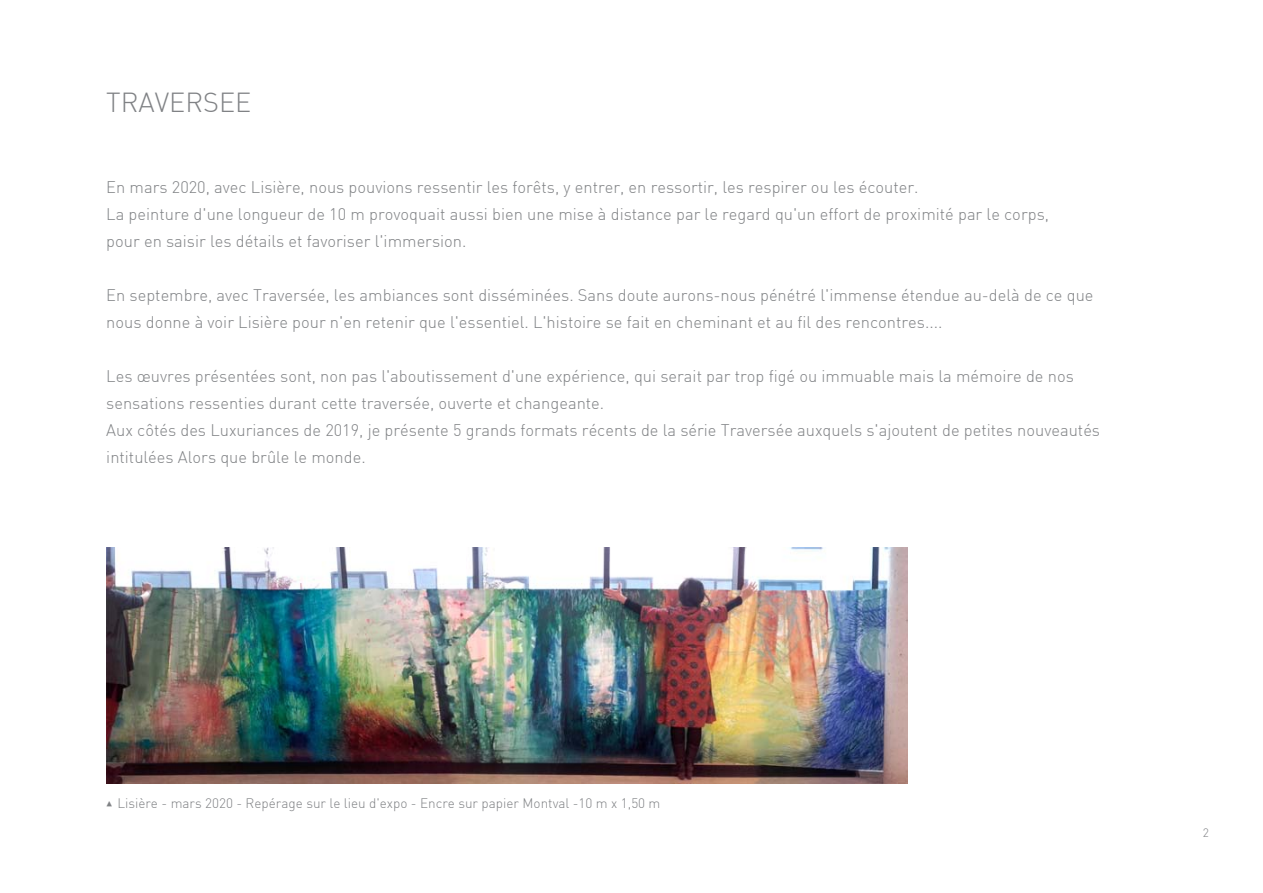
<style>
.page{position:relative;width:1263px;height:893px;background:#fff}
.page>*{position:absolute;margin:0;border:0;box-sizing:border-box;transform-origin:0 0}
.t1{font:27px "DINLIGHT Light";color:#808285}
.t2{font:16.5px/27px "DINLIGHT Light";color:#808285}
.t3{font:13.5px "DINLIGHT Light";color:#808285}
.t4{font:12px "DINLIGHT Light";color:#808285}
.t5{font:7.5px "Arial";color:#808285}
</style>
<div class="page">
<img style="left:106px;top:548px;width:802px;height:236px">
<h1 class="t1" style="left:106px;top:85px;width:146px">TRAVERSEE</h1>
<p class="t2" style="left:106px;top:173px;width:944px">En mars 2020, avec Lisière, nous pouvions ressentir les forêts, y entrer, en ressortir, les respirer ou les écouter.<br>La peinture d'une longueur de 10 m provoquait aussi bien une mise à distance par le regard qu'un effort de proximité par le corps, pour en saisir les détails et favoriser l'immersion.</p>
<p class="t2" style="left:106px;top:281px;width:989px">En septembre, avec Traversée, les ambiances sont disséminées. Sans doute aurons-nous pénétré l'immense étendue au-delà de ce que nous donne à voir Lisière pour n'en retenir que l'essentiel. L'histoire se fait en cheminant et au fil des rencontres....</p>
<p class="t2" style="left:106px;top:362px;width:995px">Les œuvres présentées sont, non pas l'aboutissement d'une expérience, qui serait par trop figé ou immuable mais la mémoire de nos sensations ressenties durant cette traversée, ouverte et changeante.<br>Aux côtés des Luxuriances de 2019, je présente 5 grands formats récents de la série Traversée auxquels s'ajoutent de petites nouveautés intitulées Alors que brûle le monde.</p>
<p class="t3" style="left:117px;top:795px;width:545px">Lisière - mars 2020 - Repérage sur le lieu d'expo - Encre sur papier Montval -10 m x 1,50 m</p>
<p class="t5" style="left:114px;top:800px;width:9px;rotate:90deg">◄</p>
<p class="t4" style="left:1203px;top:825px;width:8px">2</p>
</div>
